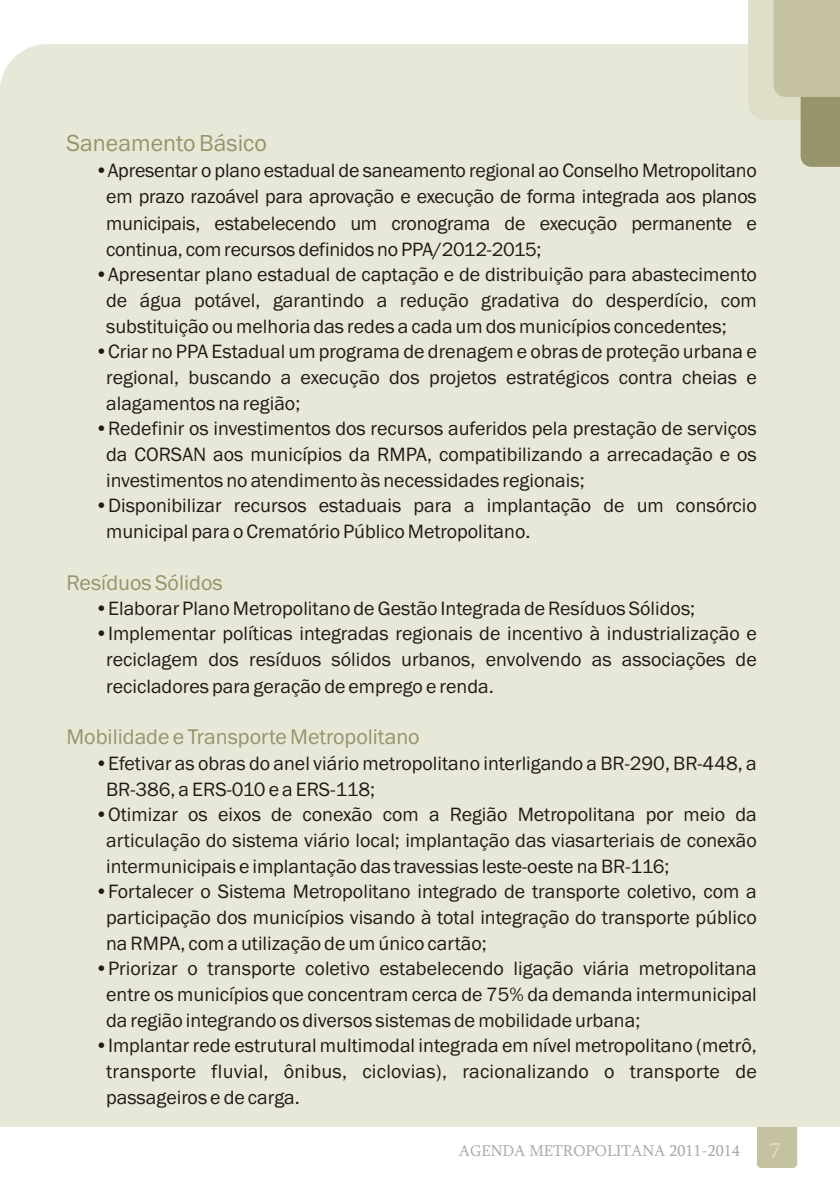
<style>
.page{position:relative;width:840px;height:1191px;background:#fff}
.page>*{position:absolute;margin:0;border:0;box-sizing:border-box;transform-origin:0 0}
.t1{font:24px "Franklin Gothic";color:#96946b}
.t2{font:22px "Franklin Gothic";color:#96946b}
.t3{font:22px "Sylfaen";color:#dedec9}
.t4{font:20px/26px "Franklin Gothic";color:#1f1a17;text-align:justify}
.t5{font:16px "Sylfaen";color:#aba8a8}
</style>
<div class="page">
<div style="left:756px;top:1121px;width:40px;height:47px;background:#c4c2a1;border-radius:4px"></div>
<div style="left:0;top:44px;width:839px;height:1082px;background:#e8e8d9"></div>
<svg style="left:747px;top:0;width:92px;height:167px;background:#c8c7ab"></svg>
<p class="t1" style="left:66px;top:135px;width:202px">Saneamento Básico</p>
<p class="t4" style="left:106px;top:159px;width:652px;text-indent:-11px">•Apresentar o plano estadual de saneamento regional ao Conselho Metropolitano em prazo razoável para aprovação e execução de forma integrada aos planos municipais, estabelecendo um cronograma de execução permanente e continua, com recursos definidos no PPA/2012-2015;</p>
<p class="t4" style="left:106px;top:262px;width:652px;text-indent:-11px">•Apresentar plano estadual de captação e de distribuição para abastecimento de água potável, garantindo a redução gradativa do desperdício, com substituição ou melhoria das redes a cada um dos municípios concedentes;</p>
<p class="t4" style="left:106px;top:339px;width:652px;text-indent:-11px">•Criar no PPA Estadual um programa de drenagem e obras de proteção urbana e regional, buscando a execução dos projetos estratégicos contra cheias e alagamentos na região;</p>
<p class="t4" style="left:106px;top:417px;width:652px;text-indent:-11px">•Redefinir os investimentos dos recursos auferidos pela prestação de serviços da CORSAN aos municípios da RMPA, compatibilizando a arrecadação e os investimentos no atendimento às necessidades regionais;</p>
<p class="t4" style="left:106px;top:494px;width:652px;text-indent:-11px">•Disponibilizar recursos estaduais para a implantação de um consórcio municipal para o Crematório Público Metropolitano.</p>
<p class="t2" style="left:66px;top:574px;width:158px">Resíduos Sólidos</p>
<p class="t4" style="left:95px;top:597px;width:601px">•Elaborar Plano Metropolitano de Gestão Integrada de Resíduos Sólidos;</p>
<p class="t4" style="left:106px;top:622px;width:652px;text-indent:-11px">•Implementar políticas integradas regionais de incentivo à industrialização e reciclagem dos resíduos sólidos urbanos, envolvendo as associações de recicladores para geração de emprego e renda.</p>
<p class="t2" style="left:66px;top:729px;width:354px">Mobilidade e Transporte Metropolitano</p>
<p class="t4" style="left:106px;top:752px;width:652px;text-indent:-11px">•Efetivar as obras do anel viário metropolitano interligando a BR-290, BR-448, a<br>BR-386, a ERS-010 e a ERS-118;</p>
<p class="t4" style="left:106px;top:803px;width:652px;text-indent:-11px">•Otimizar os eixos de conexão com a Região Metropolitana por meio da articulação do sistema viário local; implantação das viasarteriais de conexão intermunicipais e implantação das travessias leste-oeste na BR-116;</p>
<p class="t4" style="left:106px;top:880px;width:652px;text-indent:-11px">•Fortalecer o Sistema Metropolitano integrado de transporte coletivo, com a participação dos municípios visando à total integração do transporte público na RMPA, com a utilização de um único cartão;</p>
<p class="t4" style="left:106px;top:957px;width:652px;text-indent:-11px">•Priorizar o transporte coletivo estabelecendo ligação viária metropolitana entre os municípios que concentram cerca de 75% da demanda intermunicipal da região integrando os diversos sistemas de mobilidade urbana;</p>
<p class="t4" style="left:106px;top:1034px;width:652px;text-indent:-11px">•Implantar rede estrutural multimodal integrada em nível metropolitano (metrô, transporte fluvial, ônibus, ciclovias), racionalizando o transporte de passageiros e de carga.</p>
<p class="t5" style="left:458px;top:1144px;width:282px">AGENDA METROPOLITANA 2011-2014</p>
<p class="t3" style="left:769px;top:1142px;width:12px">7</p>
</div>
